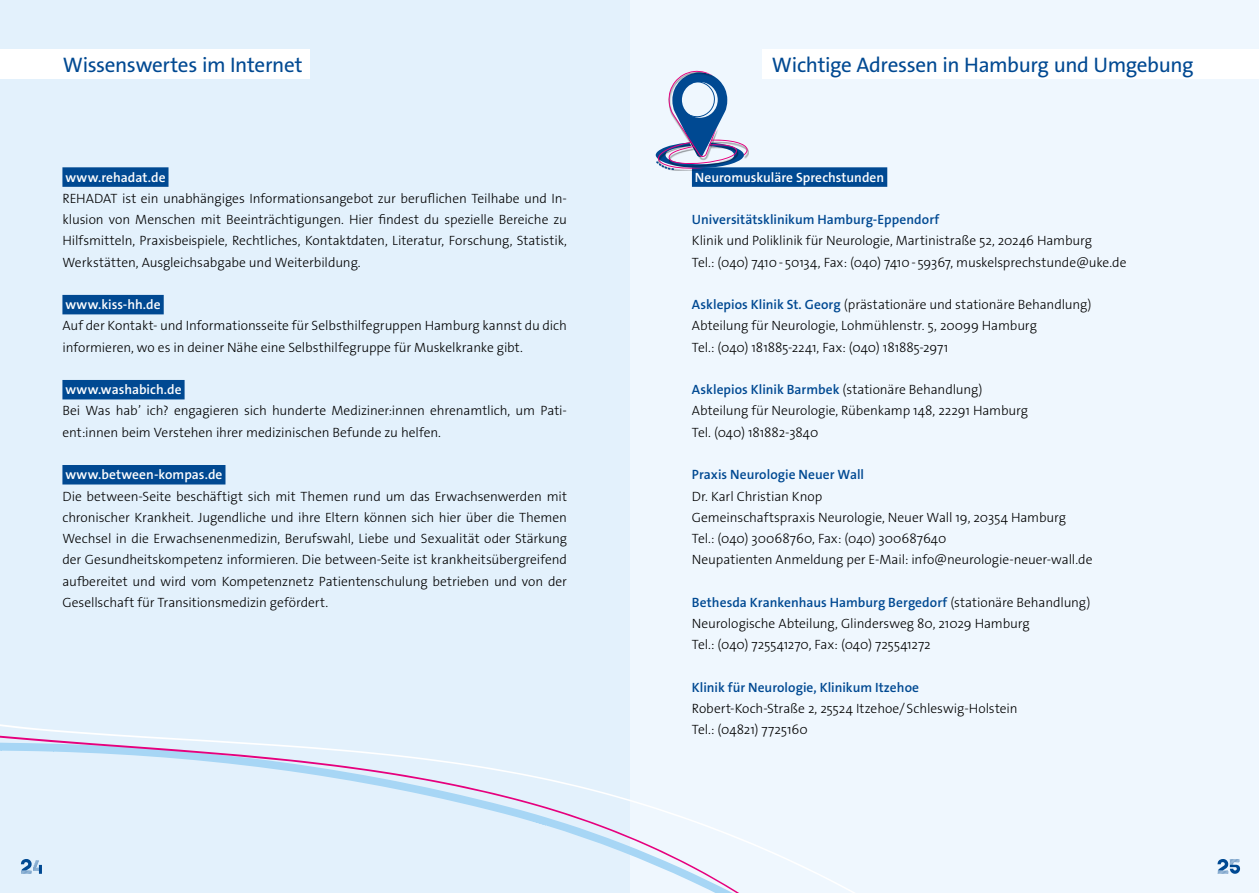
<style>
.page{position:relative;width:1259px;height:893px;background:#fff}
.page>*{position:absolute;margin:0;border:0;box-sizing:border-box;transform-origin:0 0}
.t1{font:21.15px "The Sans Os F";letter-spacing:-.015em;color:#004992}
.t2{font:300 13.5px/21.3px "The Sans Os F";letter-spacing:-.005em;color:#000}
.t3{font:600 13.5px "The Sans Os F";color:#004992}
.t4{font:600 13.5px "The Sans Os F";letter-spacing:.005em;color:#fff}
.s1{font-weight:600;color:#004992}
</style>
<div class="page">
<div style="left:629px;top:0;width:630px;height:893px;background:#eff7fe"></div>
<div style="left:0;top:0;width:629px;height:893px;background:#e3f1fc"></div>
<div style="left:62px;top:167px;width:106px;height:20px;background:#004992"></div>
<div style="left:62px;top:295px;width:102px;height:19px;background:#004992"></div>
<div style="left:62px;top:380px;width:123px;height:19px;background:#004992"></div>
<div style="left:62px;top:465px;width:163px;height:19px;background:#004992"></div>
<div style="left:692px;top:167px;width:195px;height:20px;background:#004992"></div>
<div style="left:0;top:49px;width:309px;height:30px;background:#fff"></div>
<div style="left:763px;top:49px;width:496px;height:30px;background:#fff"></div>
<div style="left:657px;top:71px;width:91px;height:100px;background:#000;opacity:.45"></div>
<svg style="left:656px;top:71px;width:91px;height:99px"></svg>
<svg style="left:0;top:624px;width:855px;height:269px"></svg>
<svg style="left:21px;top:859px;width:21px;height:15px"></svg>
<svg style="left:1217px;top:859px;width:23px;height:15px"></svg>
<h1 class="t1" style="left:63px;top:51px;width:241px">Wissenswertes im Internet</h1>
<h1 class="t1" style="left:772px;top:51px;width:423px">Wichtige Adressen in Hamburg und Umgebung</h1>
<p class="t4" style="left:65px;top:168px;width:102px">www.rehadat.de</p>
<p class="t2" style="left:62px;top:188px;width:506px;text-align:justify">REHADAT ist ein unabhängiges Informationsangebot zur beruflichen Teilhabe und In&shy;klusion von Menschen mit Beeinträchtigungen. Hier findest du spezielle Bereiche zu Hilfsmitteln, Praxisbeispiele, Rechtliches, Kontaktdaten, Literatur, Forschung, Statistik, Werkstätten, Ausgleichsabgabe und Weiterbildung.</p>
<p class="t4" style="left:65px;top:296px;width:97px">www.kiss-hh.de</p>
<p class="t2" style="left:62px;top:315px;width:506px">Auf der Kontakt- und Informationsseite für Selbsthilfegruppen Hamburg kannst du dich informieren, wo es in deiner Nähe eine Selbsthilfegruppe für Muskelkranke gibt.</p>
<p class="t4" style="left:65px;top:381px;width:118px">www.washabich.de</p>
<p class="t2" style="left:62px;top:400px;width:506px">Bei Was hab’ ich? engagieren sich hunderte Mediziner:innen ehrenamtlich, um Pati&shy;ent:innen beim Verstehen ihrer medizinischen Befunde zu helfen.</p>
<p class="t4" style="left:65px;top:466px;width:159px">www.between-kompas.de</p>
<p class="t2" style="left:62px;top:485px;width:506px;text-align:justify">Die between-Seite beschäftigt sich mit Themen rund um das Erwachsenwerden mit chronischer Krankheit. Jugendliche und ihre Eltern können sich hier über die Themen Wechsel in die Erwachsenenmedizin, Berufswahl, Liebe und Sexualität oder Stärkung der Gesundheitskompetenz informieren. Die between-Seite ist krankheitsübergreifend aufbereitet und wird vom Kompetenznetz Patientenschulung betrieben und von der Gesellschaft für Transitionsmedizin gefördert.</p>
<p class="t4" style="left:695px;top:168px;width:191px">Neuromuskuläre Sprechstunden</p>
<p class="t3" style="left:692px;top:211px;width:249px">Universitätsklinikum Hamburg-Eppendorf</p>
<p class="t2" style="left:692px;top:230px;width:436px">Klinik und Poliklinik für Neurologie, Martinistraße 52, 20246 Hamburg<br>Tel.: (040) 7410- 50134, Fax: (040) 7410- 59367, muskelsprechstunde@uke.de</p>
<p class="t2" style="left:692px;top:294px;width:401px"><span class="s1">Asklepios Klinik St. Georg</span> (prästationäre und stationäre Behandlung)<br>Abteilung für Neurologie, Lohmühlenstr. 5, 20099 Hamburg<br>Tel.: (040) 181885-2241, Fax: (040) 181885-2971</p>
<p class="t2" style="left:692px;top:379px;width:338px"><span class="s1">Asklepios Klinik Barmbek</span> (stationäre Behandlung)<br>Abteilung für Neurologie, Rübenkamp 148, 22291 Hamburg<br>Tel. (040) 181882-3840</p>
<p class="t3" style="left:692px;top:466px;width:174px">Praxis Neurologie Neuer Wall</p>
<p class="t2" style="left:692px;top:485px;width:402px">Dr. Karl Christian Knop<br>Gemeinschaftspraxis Neurologie, Neuer Wall 19, 20354 Hamburg<br>Tel.: (040) 30068760, Fax: (040) 300687640<br>Neupatienten Anmeldung per E-Mail: info@neurologie-neuer-wall.de</p>
<p class="t2" style="left:692px;top:592px;width:400px"><span class="s1">Bethesda Krankenhaus Hamburg Bergedorf</span> (stationäre Behandlung)<br>Neurologische Abteilung, Glindersweg 80, 21029 Hamburg<br>Tel.: (040) 725541270, Fax: (040) 725541272</p>
<p class="t3" style="left:692px;top:679px;width:229px">Klinik für Neurologie, Klinikum Itzehoe</p>
<p class="t2" style="left:692px;top:698px;width:327px">Robert-Koch-Straße 2, 25524 Itzehoe/Schleswig-Holstein<br>Tel.: (04821) 7725160</p>
</div>
